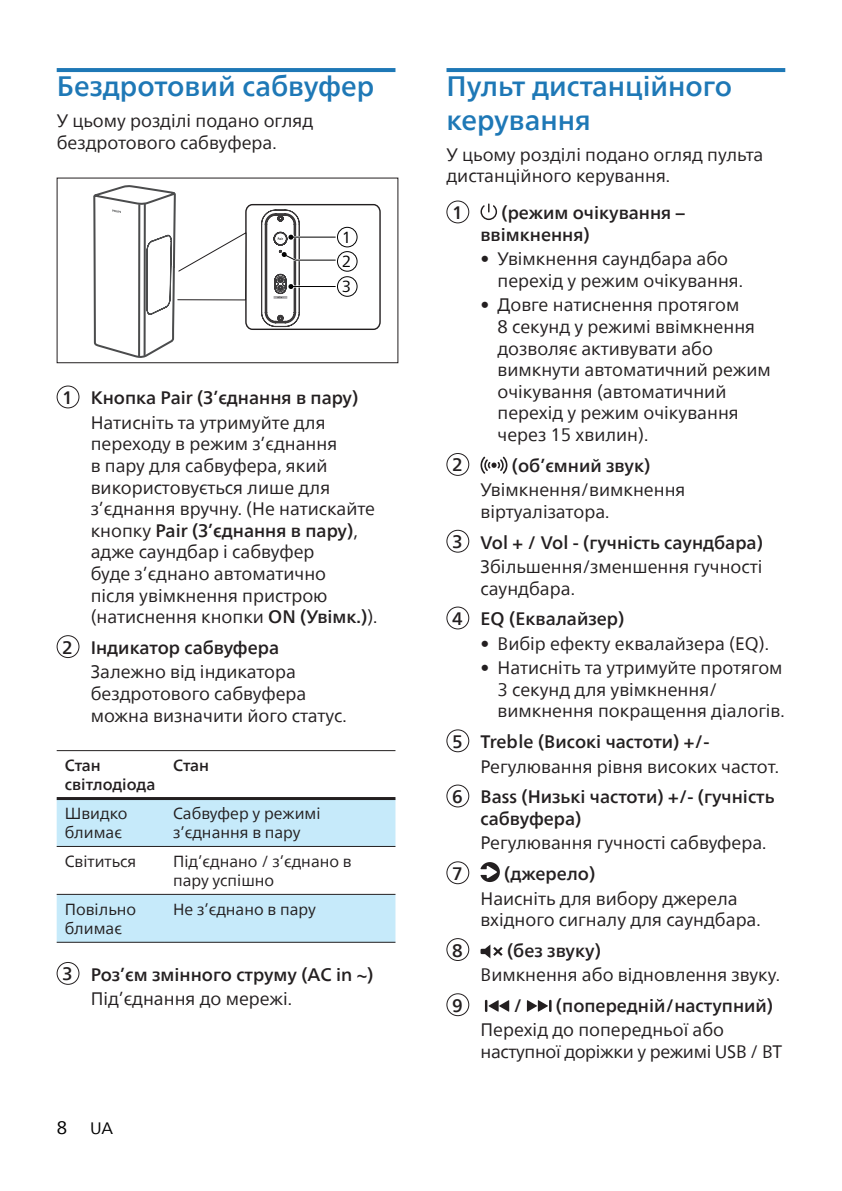
<style>
.page{position:relative;width:842px;height:1191px;background:#fff}
.page>*{position:absolute;margin:0;border:0;box-sizing:border-box;transform-origin:0 0}
.heading2{font:500 28px/33.6px "Neue Frutiger World";color:#1e78b6}
.List_Continue{font:18px/21.6px "Neue Frutiger World";color:#231f20}
.base_list-item_Mediu{font:500 18px/21.6px "Neue Frutiger World";color:#231f20}
.Body_Text_9{font:18px/21.6px "Neue Frutiger World";color:#231f20}
.List_Continue-2{font:18px/21.6px "Neue Frutiger World";letter-spacing:-.02em;color:#231f20}
.t1{font:18px "Neue Frutiger World";color:#000}
.t2{font:16.4px "Neue Frutiger World";color:#000}
.Table_text_8{font:16px/19.2px "Neue Frutiger World";color:#231f20}
.Table_text-_Medium_8{font:500 16px/19.2px "Neue Frutiger World";color:#231f20}
.t3{font:16px/24.6px "Neue Frutiger World";color:#030303;text-align:justify}
.s1{font-weight:500}
</style>
<div class="page">
<hr style="left:57px;top:68px;width:338px;height:4px;background:#1e78b6">
<div style="left:245px;top:204px;width:136px;height:126px;border:1px solid #231f20;border-radius:7px"></div>
<div style="left:337px;top:227px;width:21px;height:20px;border:1px solid #030303;border-radius:50%"></div>
<div style="left:337px;top:251px;width:21px;height:21px;border:1px solid #030303;border-radius:50%"></div>
<svg style="left:261px;top:209px;width:77px;height:118px"></svg>
<hr style="left:291px;top:286px;width:45px;height:1px;background:#030303">
<div style="left:337px;top:276px;width:21px;height:21px;border:1px solid #030303;border-radius:50%"></div>
<svg style="left:92px;top:177px;width:155px;height:187px"></svg>
<div style="left:57px;top:385px;width:22px;height:23px;border:1px solid #231f20;border-radius:50%"></div>
<div style="left:57px;top:635px;width:22px;height:23px;border:1px solid #231f20;border-radius:50%"></div>
<svg style="left:57px;top:800px;width:338px;height:141px;fill:#c6eafa"></svg>
<hr style="left:57px;top:846px;width:108px;height:1px;background:#231f20">
<hr style="left:165px;top:846px;width:230px;height:1px;background:#231f20">
<hr style="left:57px;top:894px;width:108px;height:1px;background:#231f20">
<hr style="left:165px;top:894px;width:230px;height:1px;background:#231f20">
<hr style="left:57px;top:750px;width:108px;height:1px;background:#231f20">
<hr style="left:165px;top:750px;width:230px;height:1px;background:#231f20">
<hr style="left:57px;top:941px;width:108px;height:1px;background:#231f20">
<hr style="left:165px;top:941px;width:230px;height:1px;background:#231f20">
<hr style="left:57px;top:797px;width:108px;height:3px;background:#231f20">
<hr style="left:165px;top:797px;width:230px;height:3px;background:#231f20">
<div style="left:57px;top:962px;width:22px;height:22px;border:1px solid #231f20;border-radius:50%"></div>
<hr style="left:446px;top:68px;width:339px;height:4px;background:#1e78b6">
<div style="left:446px;top:201px;width:23px;height:22px;border:1px solid #231f20;border-radius:50%"></div>
<svg style="left:480px;top:203px;width:17px;height:17px"></svg>
<div style="left:446px;top:453px;width:23px;height:23px;border:1px solid #231f20;border-radius:50%"></div>
<svg style="left:480px;top:456px;width:27px;height:18px"></svg>
<div style="left:446px;top:530px;width:23px;height:22px;border:1px solid #231f20;border-radius:50%"></div>
<div style="left:446px;top:606px;width:23px;height:23px;border:1px solid #231f20;border-radius:50%"></div>
<div style="left:446px;top:729px;width:23px;height:23px;border:1px solid #231f20;border-radius:50%"></div>
<div style="left:446px;top:784px;width:23px;height:23px;border:1px solid #231f20;border-radius:50%"></div>
<div style="left:446px;top:861px;width:23px;height:23px;border:1px solid #231f20;border-radius:50%"></div>
<svg style="left:480px;top:862px;width:20px;height:20px"></svg>
<div style="left:446px;top:938px;width:23px;height:23px;border:1px solid #231f20;border-radius:50%"></div>
<svg style="left:480px;top:944px;width:23px;height:14px"></svg>
<div style="left:446px;top:993px;width:23px;height:23px;border:1px solid #231f20;border-radius:50%"></div>
<svg style="left:485px;top:999px;width:24px;height:13px"></svg>
<svg style="left:527px;top:999px;width:24px;height:13px"></svg>
<p class="heading2" style="left:57px;top:70px;width:319px">Бездротовий сабвуфер</p>
<p class="Body_Text_9" style="left:57px;top:110px;width:258px">У цьому розділі подано огляд бездротового сабвуфера.</p>
<p class="t3" style="left:342px;top:225px;width:11px">1<br>2<br>3</p>
<p class="base_list-item_Mediu" style="left:62px;top:387px;width:12px">1</p>
<p class="base_list-item_Mediu" style="left:91px;top:387px;width:269px">Кнопка Pair (З’єднання в пару)</p>
<p class="List_Continue" style="left:91px;top:412px;width:288px">Натисніть та утримуйте для переходу в режим з’єднання<br>в пару для сабвуфера, який використовується лише для з’єднання вручну. (Не натискайте кнопку <span class="s1">Pair (З’єднання в пару)</span>, адже саундбар і сабвуфер<br>буде з’єднано автоматично<br>після увімкнення пристрою (натиснення кнопки <span class="s1">ON (Увімк.)</span>).</p>
<p class="base_list-item_Mediu" style="left:62px;top:636px;width:12px">2</p>
<p class="base_list-item_Mediu" style="left:91px;top:637px;width:190px">Індикатор сабвуфера</p>
<p class="List_Continue" style="left:91px;top:661px;width:257px">Залежно від індикатора бездротового сабвуфера можна визначити його статус.</p>
<p class="Table_text-_Medium_8" style="left:65px;top:756px;width:92px">Стан світлодіода</p>
<p class="Table_text-_Medium_8" style="left:173px;top:756px;width:37px">Стан</p>
<p class="Table_text_8" style="left:65px;top:804px;width:64px">Швидко блимає</p>
<p class="Table_text_8" style="left:173px;top:804px;width:149px">Сабвуфер у режимі з’єднання в пару</p>
<p class="Table_text_8" style="left:65px;top:852px;width:73px">Світиться</p>
<p class="Table_text_8" style="left:173px;top:852px;width:180px">Під’єднано / з’єднано в пару успішно</p>
<p class="Table_text_8" style="left:65px;top:900px;width:73px">Повільно блимає</p>
<p class="Table_text_8" style="left:173px;top:900px;width:144px">Не з’єднано в пару</p>
<p class="base_list-item_Mediu" style="left:62px;top:963px;width:12px">3</p>
<p class="base_list-item_Mediu" style="left:91px;top:963px;width:284px">Роз’єм змінного струму (AC in ~)</p>
<p class="List_Continue" style="left:91px;top:988px;width:203px">Під’єднання до мережі.</p>
<p class="t1" style="left:57px;top:1114px;width:12px">8</p>
<p class="t2" style="left:90px;top:1115px;width:25px">UA</p>
<p class="heading2" style="left:446px;top:70px;width:287px">Пульт дистанційного керування</p>
<p class="Body_Text_9" style="left:446px;top:144px;width:318px">У цьому розділі подано огляд пульта дистанційного керування.</p>
<p class="base_list-item_Mediu" style="left:452px;top:202px;width:12px">1</p>
<p class="base_list-item_Mediu" style="left:480px;top:202px;width:206px;text-indent:21px">(режим очікування – ввімкнення)</p>
<p class="List_Continue" style="left:497px;top:248px;width:247px;text-indent:-17px"><span class="s1">•</span> Увімкнення саундбара або перехід у режим очікування.</p>
<p class="List_Continue" style="left:497px;top:294px;width:275px;text-indent:-17px"><span class="s1">•</span> Довге натиснення протягом<br>8 секунд у режимі ввімкнення дозволяє активувати або вимкнути автоматичний режим очікування (автоматичний перехід у режим очікування через 15 хвилин).</p>
<p class="base_list-item_Mediu" style="left:452px;top:454px;width:12px">2</p>
<p class="base_list-item_Mediu" style="left:512px;top:455px;width:140px">(об’ємний звук)</p>
<p class="List_Continue" style="left:480px;top:479px;width:206px">Увімкнення/вимкнення віртуалізатора.</p>
<p class="base_list-item_Mediu" style="left:452px;top:531px;width:12px">3</p>
<p class="base_list-item_Mediu" style="left:480px;top:531px;width:284px">Vol + / Vol - (гучність саундбара)</p>
<p class="List_Continue" style="left:480px;top:556px;width:283px">Збільшення/зменшення гучності саундбара.</p>
<p class="base_list-item_Mediu" style="left:452px;top:608px;width:12px">4</p>
<p class="base_list-item_Mediu" style="left:480px;top:608px;width:145px">EQ (Еквалайзер)</p>
<p class="List_Continue" style="left:480px;top:633px;width:290px"><span class="s1">•</span> Вибір ефекту еквалайзера (EQ).</p>
<p class="List_Continue" style="left:497px;top:657px;width:289px;text-indent:-17px"><span class="s1">•</span> Натисніть та утримуйте протягом<br>3 секунд для увімкнення/ вимкнення покращення діалогів.</p>
<p class="base_list-item_Mediu" style="left:452px;top:730px;width:12px">5</p>
<p class="base_list-item_Mediu" style="left:480px;top:731px;width:230px">Treble (Високі частоти) +/-</p>
<p class="List_Continue" style="left:480px;top:755px;width:300px">Регулювання рівня високих частот.</p>
<p class="base_list-item_Mediu" style="left:452px;top:786px;width:12px">6</p>
<p class="base_list-item_Mediu" style="left:480px;top:786px;width:295px">Bass (Низькі частоти) +/- (гучність сабвуфера)</p>
<p class="List_Continue" style="left:480px;top:832px;width:287px">Регулювання гучності сабвуфера.</p>
<p class="base_list-item_Mediu" style="left:452px;top:862px;width:12px">7</p>
<p class="base_list-item_Mediu" style="left:504px;top:863px;width:93px">(джерело)</p>
<p class="List_Continue" style="left:480px;top:887px;width:282px">Наисніть для вибору джерела вхідного сигналу для саундбара.</p>
<p class="base_list-item_Mediu" style="left:452px;top:939px;width:12px">8</p>
<p class="base_list-item_Mediu" style="left:507px;top:939px;width:95px">(без звуку)</p>
<p class="List_Continue" style="left:480px;top:964px;width:301px">Вимкнення або відновлення звуку.</p>
<p class="base_list-item_Mediu" style="left:452px;top:994px;width:12px">9</p>
<p class="base_list-item_Mediu" style="left:514px;top:995px;width:10px">/</p>
<p class="base_list-item_Mediu" style="left:556px;top:995px;width:219px">(попередній/наступний)</p>
<p class="List_Continue-2" style="left:480px;top:1019px;width:303px">Перехід до попередньої або наступної доріжки у режимі USB / BT</p>
</div>
